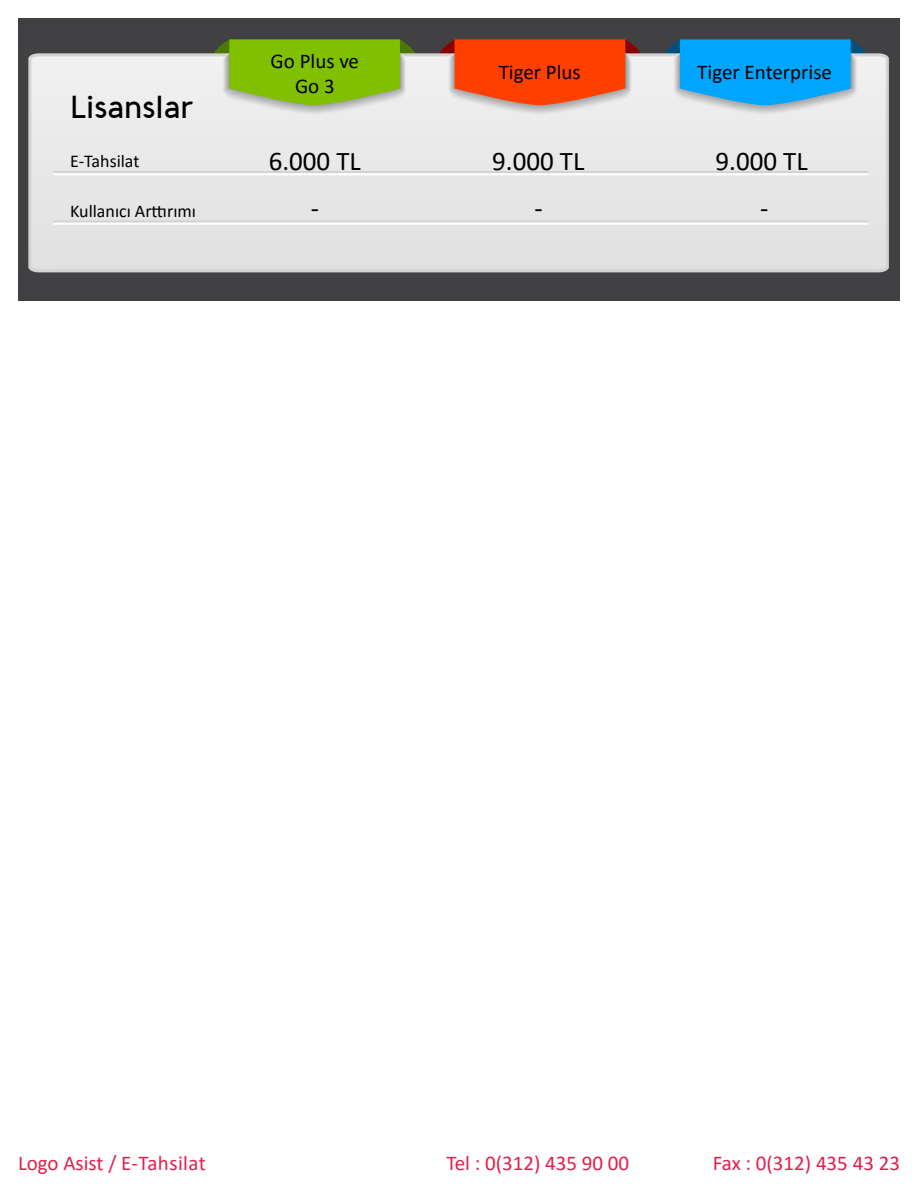
<style>
.page{position:relative;width:918px;height:1188px;background:#fff}
.page>*{position:absolute;margin:0;border:0;box-sizing:border-box;transform-origin:0 0}
.t1{font:500 31.05px "Aquawax";color:#000}
.t2{font:27px/47.2px "Calibri";color:#000;text-align:center}
.t3{font:21px "Calibri";color:#e31f4a}
.t4{font:21px/25.2px "Calibri";color:#000;text-align:center}
.t5{font:18px "Calibri";color:#000}
</style>
<div class="page">
<div style="left:18px;top:18px;width:882px;height:282px;background:#414042"></div>
<div style="left:28px;top:53px;width:861px;height:220px;background:#e7e7e7"></div>
<hr style="left:53px;top:171px;width:815px;height:2px;background:#d3d3d3">
<hr style="left:53px;top:173px;width:815px;height:2px;background:#fff">
<hr style="left:53px;top:220px;width:815px;height:2px;background:#d3d3d3">
<hr style="left:53px;top:223px;width:815px;height:2px;background:#fff">
<hr style="left:53px;top:270px;width:815px;height:2px;background:#d3d3d3">
<svg style="left:209px;top:39px;width:211px;height:79px;background:#a0c652"></svg>
<svg style="left:435px;top:39px;width:210px;height:79px;background:#ed7752"></svg>
<svg style="left:660px;top:39px;width:211px;height:79px;background:#51b6ed"></svg>
<h1 class="t1" style="left:70px;top:89px;width:124px">Lisanslar</h1>
<p class="t4" style="left:271px;top:47px;width:90px">Go Plus ve<br>Go 3</p>
<p class="t4" style="left:499px;top:59px;width:84px">Tiger Plus</p>
<p class="t4" style="left:697px;top:59px;width:136px">Tiger Enterprise</p>
<p class="t5" style="left:70px;top:148px;width:71px">E-Tahsilat</p>
<p class="t2" style="left:492px;top:137px;width:94px">9.000 TL</p>
<p class="t2" style="left:716px;top:137px;width:94px">9.000 TL</p>
<p class="t5" style="left:70px;top:199px;width:127px">Kullanıcı Arttırımı</p>
<p class="t2" style="left:269px;top:137px;width:94px">6.000 TL -</p>
<p class="t2" style="left:535px;top:184px;width:10px">-</p>
<p class="t2" style="left:760px;top:184px;width:10px">-</p>
<p class="t3" style="left:18px;top:1148px;width:189px">Logo Asist / E-Tahsilat</p>
<p class="t3" style="left:446px;top:1148px;width:184px">Tel : 0(312) 435 90 00</p>
<p class="t3" style="left:713px;top:1148px;width:189px">Fax : 0(312) 435 43 23</p>
</div>
